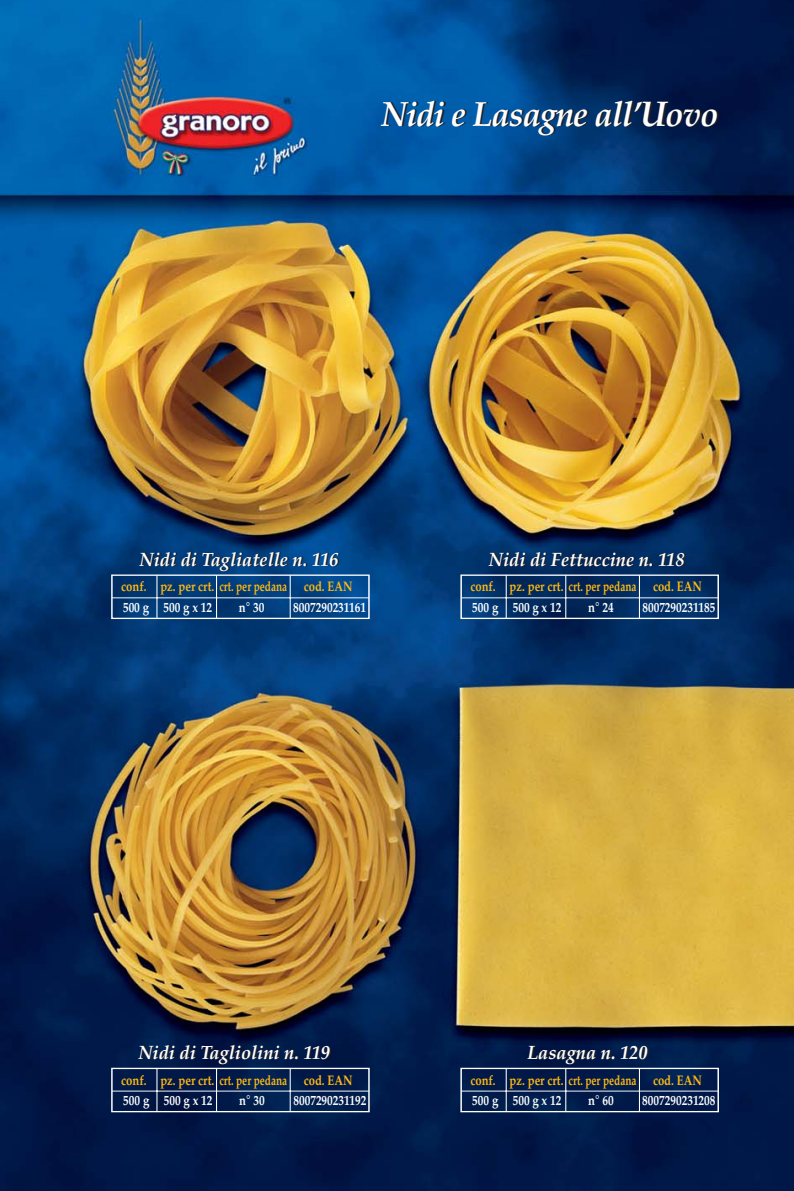
<style>
.page{position:relative;width:794px;height:1191px;background:#fff}
.page>*{position:absolute;margin:0;border:0;box-sizing:border-box;transform-origin:0 0}
.t1{font:italic 700 35px "Palatino";letter-spacing:-.03em;color:#fff;scale:.95 1}
.t2{font:italic 700 19.25px "Palatino";color:#fff;scale:.95 1}
.t3{font:700 13.83px "Palatino";color:#fdb813;scale:.82 1}
.t4{font:700 13.83px "Palatino";color:#fff;scale:.82 1}
</style>
<div class="page">
<img style="left:0;top:0;width:794px;height:1191px">
<div style="left:460px;top:574px;width:259px;height:45px;border:1px solid #fff"></div>
<hr style="left:506px;top:575px;width:1px;height:43px;background:#fff">
<hr style="left:565px;top:575px;width:1px;height:43px;background:#fff">
<hr style="left:639px;top:575px;width:1px;height:43px;background:#fff">
<hr style="left:461px;top:597px;width:257px;height:1px;background:#fff">
<div style="left:111px;top:574px;width:259px;height:45px;border:1px solid #fff"></div>
<hr style="left:156px;top:575px;width:1px;height:43px;background:#fff">
<hr style="left:216px;top:575px;width:1px;height:43px;background:#fff">
<hr style="left:290px;top:575px;width:1px;height:43px;background:#fff">
<hr style="left:112px;top:597px;width:257px;height:1px;background:#fff">
<div style="left:111px;top:1067px;width:259px;height:45px;border:1px solid #fff"></div>
<hr style="left:156px;top:1068px;width:1px;height:43px;background:#fff">
<hr style="left:216px;top:1068px;width:1px;height:43px;background:#fff">
<hr style="left:290px;top:1068px;width:1px;height:43px;background:#fff">
<hr style="left:112px;top:1090px;width:257px;height:1px;background:#fff">
<div style="left:460px;top:1067px;width:259px;height:45px;border:1px solid #fff"></div>
<hr style="left:506px;top:1068px;width:1px;height:43px;background:#fff">
<hr style="left:565px;top:1068px;width:1px;height:43px;background:#fff">
<hr style="left:639px;top:1068px;width:1px;height:43px;background:#fff">
<hr style="left:461px;top:1090px;width:257px;height:1px;background:#fff">
<svg style="left:595px;top:602px;width:4px;height:4px"></svg>
<svg style="left:246px;top:602px;width:4px;height:4px"></svg>
<svg style="left:247px;top:1095px;width:3px;height:4px"></svg>
<svg style="left:595px;top:1095px;width:4px;height:4px"></svg>
<h1 class="t1" style="left:381px;top:101px;width:357px">Nidi e Lasagne all’Uovo</h1>
<h2 class="t2" style="left:140px;top:552px;width:211px">Nidi di Tagliatelle n. 116</h2>
<h2 class="t2" style="left:489px;top:551px;width:207px">Nidi di Fettuccine n. 118</h2>
<p class="t3" style="left:121px;top:581px;width:284px">conf. pz. per crt. crt. per pedana cod. EAN</p>
<p class="t4" style="left:123px;top:602px;width:110px">500 g 500 g x 12</p>
<p class="t4" style="left:239px;top:602px;width:33px">n 30</p>
<p class="t4" style="left:293px;top:602px;width:90px">8007290231161</p>
<p class="t3" style="left:470px;top:581px;width:284px">conf. pz. per crt. crt. per pedana cod. EAN</p>
<p class="t4" style="left:472px;top:602px;width:110px">500 g 500 g x 12</p>
<p class="t4" style="left:588px;top:602px;width:33px">n 24</p>
<p class="t4" style="left:642px;top:602px;width:90px">8007290231185</p>
<h2 class="t2" style="left:138px;top:1045px;width:203px">Nidi di Tagliolini n. 119</h2>
<p class="t3" style="left:121px;top:1074px;width:284px">conf. pz. per crt. crt. per pedana cod. EAN</p>
<p class="t4" style="left:123px;top:1095px;width:110px">500 g 500 g x 12</p>
<p class="t4" style="left:239px;top:1095px;width:33px">n 30</p>
<p class="t4" style="left:293px;top:1095px;width:90px">8007290231192</p>
<h2 class="t2" style="left:527px;top:1045px;width:128px">Lasagna n. 120</h2>
<p class="t3" style="left:470px;top:1074px;width:284px">conf. pz. per crt. crt. per pedana cod. EAN</p>
<p class="t4" style="left:472px;top:1095px;width:110px">500 g 500 g x 12</p>
<p class="t4" style="left:588px;top:1095px;width:33px">n 60</p>
<p class="t4" style="left:642px;top:1095px;width:91px">8007290231208</p>
</div>
